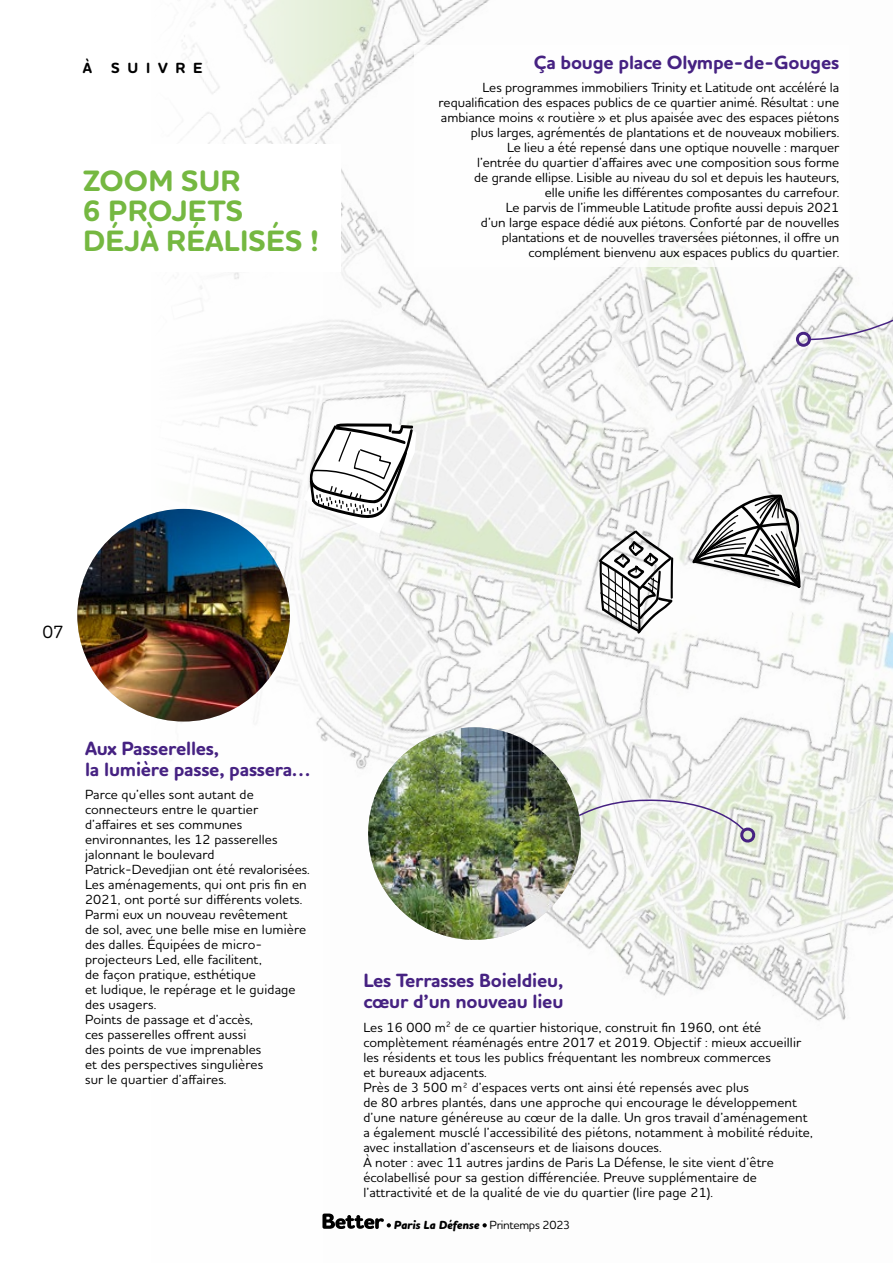
<style>
.page{position:relative;width:893px;height:1263px;background:#fff}
.page>*{position:absolute;margin:0;border:0;box-sizing:border-box;transform-origin:0 0}
.t1{font:700 30px/30px "Houschka Rounded";letter-spacing:.005em;color:#75b841}
.t2{font:700 19.5px/21px "Houschka Rounded";letter-spacing:-.01em;color:#462282}
.t3{font:500 18px "Houschka Rounded";color:#000}
.t4{font:700 15px "Houschka Rounded";color:#000}
.t5{font:500 13.5px/15px "Houschka Rounded";letter-spacing:.01em;color:#000}
.t6{font:italic 800 12px "Houschka Rounded";letter-spacing:-.02em;color:#000}
.s1{font-weight:500;font-style:normal}
</style>
<div class="page">
<img style="left:77px;top:0;width:816px;height:1228px">
<svg style="left:296px;top:414px;width:133px;height:134px"></svg>
<svg style="left:594px;top:478px;width:213px;height:161px"></svg>
<svg style="left:808px;top:258px;width:85px;height:84px"></svg>
<div style="left:796px;top:332px;width:15px;height:15px;border:3px solid #462282;border-radius:50%"></div>
<svg style="left:575px;top:798px;width:181px;height:48px"></svg>
<div style="left:0;top:145px;width:340px;height:127px;background:#fff"></div>
<div style="left:414px;top:45px;width:434px;height:221px;background:#fff"></div>
<img style="left:368px;top:727px;width:213px;height:213px;border-radius:105px">
<img style="left:77px;top:509px;width:213px;height:212px;border-radius:106px">
<svg style="left:322px;top:1213px;width:69px;height:16px"></svg>
<svg style="left:482px;top:1223px;width:5px;height:4px"></svg>
<p class="t4" style="left:83px;top:58px;width:9px">à</p>
<p class="t4" style="left:111px;top:58px;width:17px">suivre</p>
<h1 class="t1" style="left:83px;top:166px;width:238px">ZOOM SUR<br>6 PROJETS<br>DÉJÀ RÉALISÉS !</h1>
<h2 class="t2" style="left:534px;top:52px;width:307px">Ça bouge place Olympe‑de‑Gouges</h2>
<p class="t5" style="left:439px;top:80px;width:402px;text-align:right">Les programmes immobiliers Trinity et Latitude ont accéléré la requalification des espaces publics de ce quartier animé. Résultat : une ambiance moins « routière » et plus apaisée avec des espaces piétons plus larges, agrémentés de plantations et de nouveaux mobiliers.<br>Le lieu a été repensé dans une optique nouvelle : marquer<br>l’entrée du quartier d’affaires avec une composition sous forme<br>de grande ellipse. Lisible au niveau du sol et depuis les hauteurs,<br>elle unifie les différentes composantes du carrefour.<br>Le parvis de l’immeuble Latitude profite aussi depuis 2021<br>d’un large espace dédié aux piétons. Conforté par de nouvelles plantations et de nouvelles traversées piétonnes, il offre un complément bienvenu aux espaces publics du quartier.</p>
<h3 class="t3" style="left:42px;top:620px;width:23px">07</h3>
<h2 class="t2" style="left:85px;top:738px;width:226px">Aux Passerelles,<br>la lumière passe, passera…</h2>
<p class="t5" style="left:85px;top:787px;width:226px">Parce qu’elles sont autant de connecteurs entre le quartier d’affaires et ses communes environnantes, les 12 passerelles jalonnant le boulevard<br>Patrick‑ Devedjian ont été revalorisées.<br>Les aménagements, qui ont pris fin en<br>2021, ont porté sur différents volets.<br>Parmi eux un nouveau revêtement<br>de sol, avec une belle mise en lumière des dalles. Équipées de micro&shy;projecteurs Led, elle facilitent,<br>de façon pratique, esthétique<br>et ludique, le repérage et le guidage des usagers.<br>Points de passage et d’accès,<br>ces passerelles offrent aussi<br>des points de vue imprenables<br>et des perspectives singulières<br>sur le quartier d’affaires.</p>
<h2 class="t2" style="left:363px;top:970px;width:202px">Les Terrasses Boieldieu, cœur d’un nouveau lieu</h2>
<p class="t5" style="left:363px;top:1019px;width:451px">Les 16 000 m<sup>2</sup> de ce quartier historique, construit fin 1960, ont été complètement réaménagés entre 2017 et 2019. Objectif : mieux accueillir les résidents et tous les publics fréquentant les nombreux commerces<br>et bureaux adjacents.<br>Près de 3 500 m² d’espaces verts ont ainsi été repensés avec plus<br>de 80 arbres plantés, dans une approche qui encourage le développement d’une nature généreuse au cœur de la dalle. Un gros travail d’aménagement a également musclé l’accessibilité des piétons, notamment à mobilité réduite, avec installation d’ascenseurs et de liaisons douces.<br>À noter : avec 11 autres jardins de Paris La Défense, le site vient d’être écolabellisé pour sa gestion différenciée. Preuve supplémentaire de l’attractivité et de la qualité de vie du quartier (lire page 21).</p>
<p class="t6" style="left:394px;top:1217px;width:178px">Paris La Défense <span class="s1">Printemps 2023</span></p>
</div>
